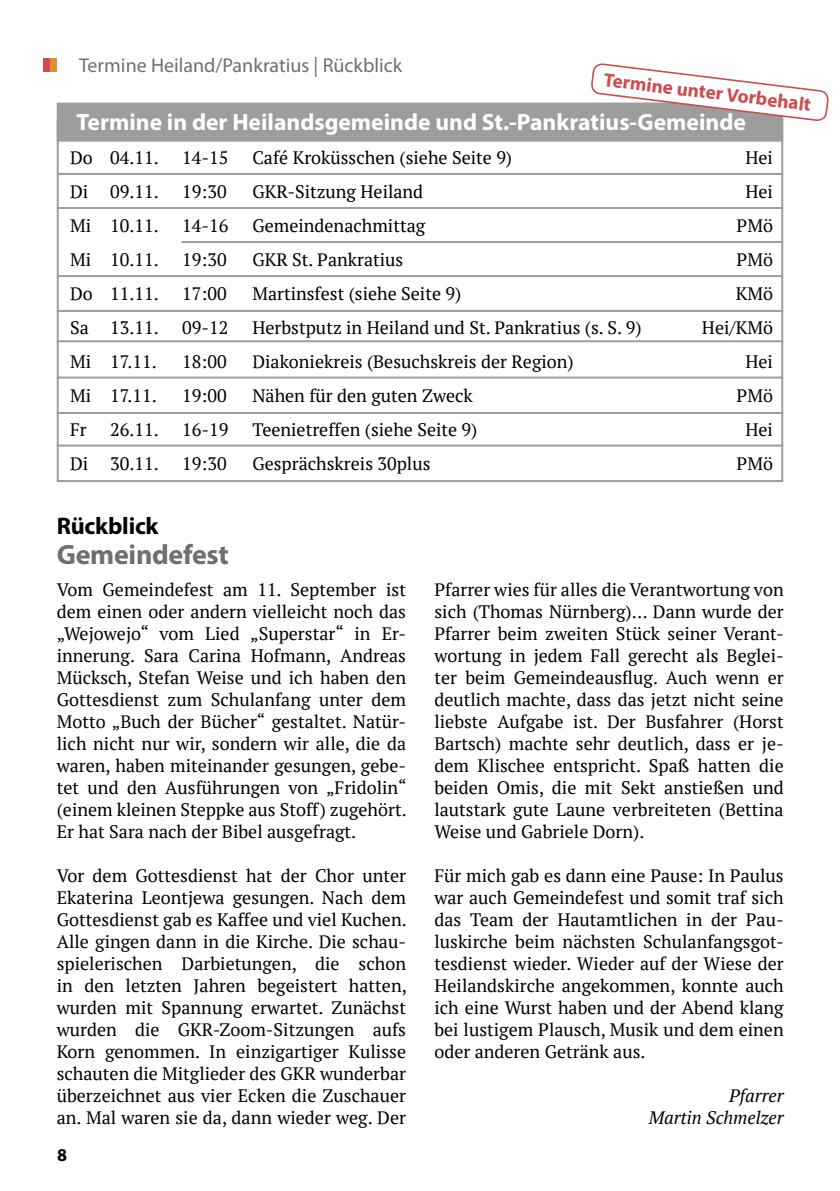
<style>
.page{position:relative;width:840px;height:1191px;background:#fff}
.page>*{position:absolute;margin:0;border:0;box-sizing:border-box;transform-origin:0 0}
.t1{font:700 28px "Myriad Pro";letter-spacing:-.01em;color:#706f6f}
.t2{font:700 24px "Myriad Pro";letter-spacing:-.01em;color:#000}
.t3{font:700 23.6px "Myriad Pro";color:#fff}
.t4{font:20px "Myriad Pro";color:#706f6f}
.t5{font:700 19.2px "Myriad Pro";color:#ce4c4e}
.t6{font:18px/22px "PT Serif";color:#000;text-align:justify}
.t7{font:italic 18px/22px "PT Serif";color:#000;text-align:right}
.t8{font:700 18px "Myriad Pro";color:#000}
</style>
<div class="page">
<div style="left:43px;top:58px;width:14px;height:14px;background:#e38d31"></div>
<div style="left:43px;top:58px;width:7px;height:14px;background:#ce4c4e"></div>
<div style="left:57px;top:103px;width:725px;height:39px;background:#9d9d9c;border:2px solid #9d9d9c"></div>
<hr style="left:57px;top:207px;width:725px;height:2px;background:#9d9d9c">
<hr style="left:57px;top:275px;width:725px;height:2px;background:#9d9d9c">
<hr style="left:57px;top:340px;width:725px;height:2px;background:#9d9d9c">
<hr style="left:57px;top:173px;width:725px;height:2px;background:#9d9d9c">
<svg style="left:590px;top:63px;width:239px;height:59px"></svg>
<hr style="left:181px;top:241px;width:601px;height:2px;background:#9d9d9c">
<hr style="left:57px;top:376px;width:725px;height:2px;background:#9d9d9c">
<hr style="left:57px;top:310px;width:725px;height:2px;background:#9d9d9c">
<hr style="left:57px;top:412px;width:725px;height:2px;background:#9d9d9c">
<hr style="left:57px;top:444px;width:725px;height:2px;background:#9d9d9c">
<p class="t4" style="left:79px;top:53px;width:324px">Termine Heiland/Pankratius | Rückblick</p>
<p class="t5" style="left:605px;top:67px;width:210px;rotate:7deg">Termine unter Vorbehalt</p>
<h3 class="t3" style="left:77px;top:107px;width:670px">Termine in der Heilandsgemeinde und St.-Pankratius-Gemeinde</h3>
<p class="t6" style="left:70px;top:147px;width:90px">Do 04.11.</p>
<p class="t6" style="left:182px;top:147px;width:48px">14-15</p>
<p class="t6" style="left:252px;top:147px;width:261px">Café Kroküsschen (siehe Seite 9)</p>
<p class="t6" style="left:745px;top:147px;width:29px">Hei</p>
<p class="t6" style="left:70px;top:181px;width:90px">Di 09.11.</p>
<p class="t6" style="left:182px;top:181px;width:46px">19:30</p>
<p class="t6" style="left:252px;top:181px;width:172px">GKR-Sitzung Heiland</p>
<p class="t6" style="left:745px;top:181px;width:29px">Hei</p>
<p class="t6" style="left:70px;top:215px;width:90px">Mi 10.11.</p>
<p class="t6" style="left:182px;top:215px;width:48px">14-16</p>
<p class="t6" style="left:252px;top:215px;width:174px">Gemeindenachmittag</p>
<p class="t6" style="left:736px;top:215px;width:38px">PMö</p>
<p class="t6" style="left:70px;top:249px;width:90px">Mi 10.11.</p>
<p class="t6" style="left:182px;top:249px;width:46px">19:30</p>
<p class="t6" style="left:252px;top:249px;width:152px">GKR St. Pankratius</p>
<p class="t6" style="left:736px;top:249px;width:38px">PMö</p>
<p class="t6" style="left:70px;top:283px;width:90px">Do 11.11.</p>
<p class="t6" style="left:182px;top:283px;width:46px">17:00</p>
<p class="t6" style="left:252px;top:283px;width:210px">Martinsfest (siehe Seite 9)</p>
<p class="t6" style="left:735px;top:283px;width:39px">KMö</p>
<p class="t6" style="left:70px;top:317px;width:90px">Sa 13.11.</p>
<p class="t6" style="left:182px;top:317px;width:48px">09-12</p>
<p class="t6" style="left:252px;top:317px;width:390px">Herbstputz in Heiland und St. Pankratius (s. S. 9)</p>
<p class="t6" style="left:701px;top:317px;width:72px">Hei/KMö</p>
<p class="t6" style="left:70px;top:351px;width:88px">Mi 17.11.</p>
<p class="t6" style="left:182px;top:351px;width:46px">18:00</p>
<p class="t6" style="left:252px;top:351px;width:323px">Diakoniekreis (Besuchskreis der Region)</p>
<p class="t6" style="left:745px;top:351px;width:29px">Hei</p>
<p class="t6" style="left:70px;top:385px;width:88px">Mi 17.11.</p>
<p class="t6" style="left:182px;top:385px;width:46px">19:00</p>
<p class="t6" style="left:252px;top:385px;width:222px">Nähen für den guten Zweck</p>
<p class="t6" style="left:736px;top:385px;width:38px">PMö</p>
<p class="t6" style="left:70px;top:419px;width:18px">Fr</p>
<p class="t6" style="left:110px;top:419px;width:50px">26.11.</p>
<p class="t6" style="left:182px;top:419px;width:48px">16-19</p>
<p class="t6" style="left:252px;top:419px;width:226px">Teenietreffen (siehe Seite 9)</p>
<p class="t6" style="left:745px;top:419px;width:29px">Hei</p>
<p class="t6" style="left:70px;top:453px;width:90px">Di 30.11.</p>
<p class="t6" style="left:182px;top:453px;width:46px">19:30</p>
<p class="t6" style="left:252px;top:453px;width:179px">Gesprächskreis 30plus</p>
<p class="t6" style="left:736px;top:453px;width:38px">PMö</p>
<h2 class="t2" style="left:57px;top:510px;width:103px">Rückblick</h2>
<h1 class="t1" style="left:57px;top:536px;width:173px">Gemeindefest</h1>
<p class="t6" style="left:57px;top:578px;width:351px">Vom Gemeindefest am 11. September ist dem einen oder andern vielleicht noch das „Wejowejo“ vom Lied „Superstar“ in Er&shy;innerung. Sara Carina Hofmann, Andreas Mücksch, Stefan Weise und ich haben den Gottesdienst zum Schulanfang unter dem Motto „Buch der Bücher“ gestaltet. Natür&shy;lich nicht nur wir, sondern wir alle, die da waren, haben miteinander gesungen, gebe&shy;tet und den Ausführungen von „Fridolin“ (einem kleinen Steppke aus Stoff) zugehört.<br>Er hat Sara nach der Bibel ausgefragt.</p>
<p class="t6" style="left:57px;top:864px;width:351px">Vor dem Gottesdienst hat der Chor unter Ekaterina Leontjewa gesungen. Nach dem Gottesdienst gab es Kaffee und viel Kuchen.<br>Alle gingen dann in die Kirche. Die schau&shy;spielerischen Darbietungen, die schon in den letzten Jahren begeistert hatten, wurden mit Spannung erwartet. Zunächst wurden die GKR-Zoom-Sitzungen aufs Korn genommen. In einzigartiger Kulisse schauten die Mitglieder des GKR wunderbar überzeichnet aus vier Ecken die Zuschauer an. Mal waren sie da, dann wieder weg. Der</p>
<p class="t8" style="left:57px;top:1143px;width:11px">8</p>
<p class="t6" style="left:434px;top:578px;width:350px">Pfarrer wies für alles die Verantwortung von sich (Thomas Nürnberg)… Dann wurde der Pfarrer beim zweiten Stück seiner Verant&shy;wortung in jedem Fall gerecht als Beglei&shy;ter beim Gemeindeausflug. Auch wenn er deutlich machte, dass das jetzt nicht seine liebste Aufgabe ist. Der Busfahrer (Horst Bartsch) machte sehr deutlich, dass er je&shy;dem Klischee entspricht. Spaß hatten die beiden Omis, die mit Sekt anstießen und lautstark gute Laune verbreiteten (Bettina Weise und Gabriele Dorn).</p>
<p class="t6" style="left:434px;top:864px;width:350px">Für mich gab es dann eine Pause: In Paulus war auch Gemeindefest und somit traf sich das Team der Hautamtlichen in der Pau&shy;luskirche beim nächsten Schulanfangsgot&shy;tesdienst wieder. Wieder auf der Wiese der Heilandskirche angekommen, konnte auch ich eine Wurst haben und der Abend klang bei lustigem Plausch, Musik und dem einen oder anderen Getränk aus.</p>
<p class="t7" style="left:648px;top:1084px;width:136px">Pfarrer<br>Martin Schmelzer</p>
</div>
